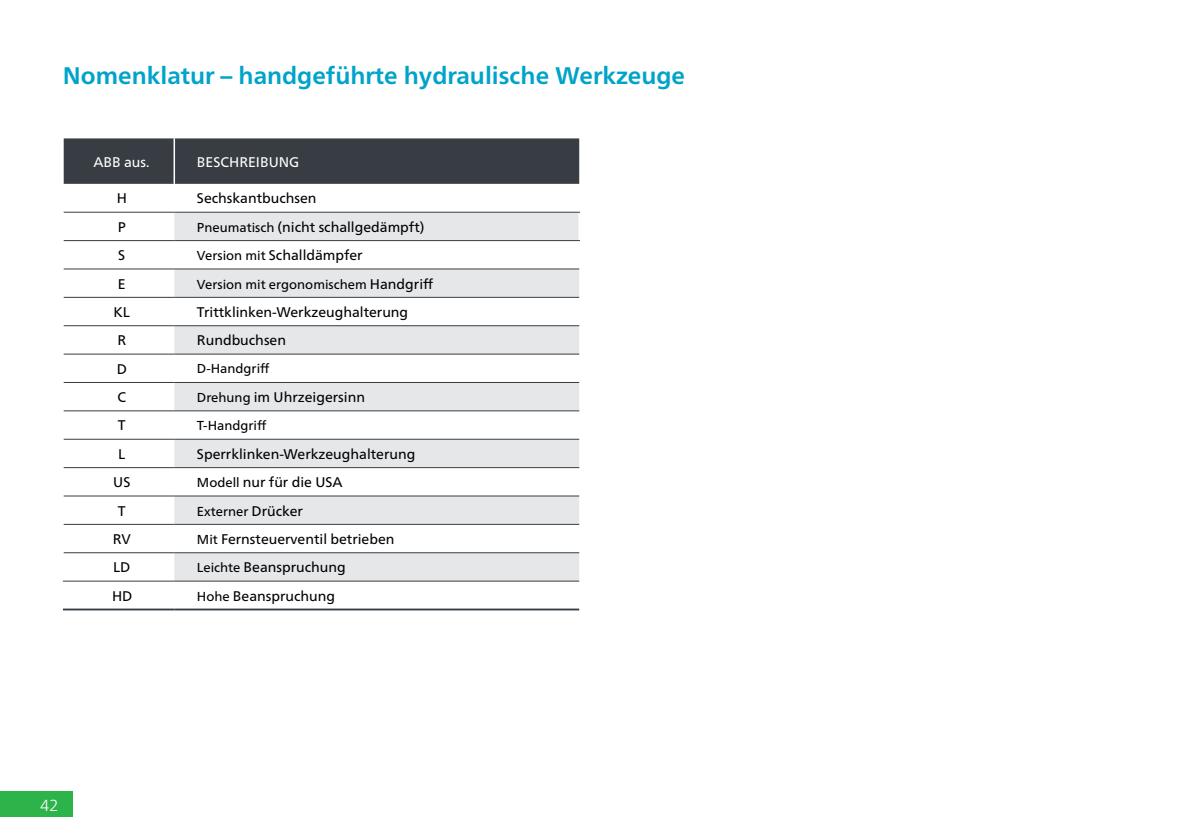
<style>
.page{position:relative;width:1191px;height:840px;background:#fff}
.page>*{position:absolute;margin:0;border:0;box-sizing:border-box;transform-origin:0 0}
.t1{font:700 24px "Neue Frutiger World";color:#00a3c9}
.t2{font:300 16px "Neue Frutiger World";color:#fff}
.t3{font:14px "Neue Frutiger World";color:#000}
.t4{font:14px "Neue Frutiger World";color:#fff}
.t5{font:13px "Neue Frutiger World";color:#000}
.s1{font-size:13px}
.s2{font-size:14px}
</style>
<div class="page">
<div style="left:0;top:791px;width:73px;height:25px;background:#2cb34a"></div>
<div style="left:64px;top:138px;width:515px;height:46px;background:#373d42"></div>
<div style="left:174px;top:213px;width:404px;height:27px;background:#e6e7e8"></div>
<svg style="left:174px;top:241px;width:405px;height:341px;fill:#e6e7e8"></svg>
<hr style="left:64px;top:212px;width:110px;height:1px;background:#373d42">
<hr style="left:174px;top:212px;width:406px;height:1px;background:#373d42">
<hr style="left:64px;top:240px;width:110px;height:1px;background:#373d42">
<hr style="left:174px;top:240px;width:406px;height:1px;background:#373d42">
<hr style="left:64px;top:268px;width:110px;height:1px;background:#373d42">
<hr style="left:174px;top:268px;width:405px;height:1px;background:#373d42">
<hr style="left:64px;top:297px;width:110px;height:1px;background:#373d42">
<hr style="left:174px;top:297px;width:405px;height:1px;background:#373d42">
<hr style="left:64px;top:325px;width:110px;height:1px;background:#373d42">
<hr style="left:174px;top:325px;width:405px;height:1px;background:#373d42">
<hr style="left:64px;top:353px;width:110px;height:1px;background:#373d42">
<hr style="left:174px;top:353px;width:405px;height:1px;background:#373d42">
<hr style="left:64px;top:382px;width:110px;height:1px;background:#373d42">
<hr style="left:174px;top:382px;width:405px;height:1px;background:#373d42">
<hr style="left:64px;top:410px;width:110px;height:1px;background:#373d42">
<hr style="left:174px;top:410px;width:405px;height:1px;background:#373d42">
<hr style="left:64px;top:438px;width:110px;height:1px;background:#373d42">
<hr style="left:174px;top:438px;width:405px;height:1px;background:#373d42">
<hr style="left:64px;top:467px;width:110px;height:1px;background:#373d42">
<hr style="left:174px;top:467px;width:405px;height:1px;background:#373d42">
<hr style="left:64px;top:495px;width:110px;height:1px;background:#373d42">
<hr style="left:174px;top:495px;width:405px;height:1px;background:#373d42">
<hr style="left:64px;top:523px;width:110px;height:1px;background:#373d42">
<hr style="left:174px;top:523px;width:405px;height:1px;background:#373d42">
<hr style="left:64px;top:552px;width:110px;height:1px;background:#373d42">
<hr style="left:174px;top:552px;width:405px;height:1px;background:#373d42">
<hr style="left:63px;top:580px;width:111px;height:1px;background:#373d42">
<hr style="left:174px;top:580px;width:405px;height:1px;background:#373d42">
<hr style="left:63px;top:608px;width:111px;height:2px;background:#373d42">
<hr style="left:174px;top:608px;width:405px;height:2px;background:#373d42">
<hr style="left:173px;top:138px;width:2px;height:46px;background:#fff">
<h1 class="t1" style="left:63px;top:55px;width:623px">Nomenklatur – handgeführte hydraulische Werkzeuge</h1>
<p class="t4" style="left:93px;top:150px;width:58px">ABB aus.</p>
<p class="t4" style="left:197px;top:150px;width:104px">BESCHREIBUNG</p>
<p class="t3" style="left:117px;top:187px;width:12px">H</p>
<p class="t3" style="left:197px;top:187px;width:121px">Sechskantbuchsen</p>
<p class="t3" style="left:118px;top:216px;width:9px">P</p>
<p class="t3" style="left:197px;top:216px;width:229px"><span class="s1">Pneumatisch</span> (nicht schallgedämpft)</p>
<p class="t3" style="left:118px;top:244px;width:9px">S</p>
<p class="t3" style="left:197px;top:244px;width:167px"><span class="s1">Version mit</span> Schalldämpfer</p>
<p class="t3" style="left:118px;top:272px;width:9px">E</p>
<p class="t5" style="left:197px;top:273px;width:238px">Version mit ergonomischem <span class="s2">Handgriff</span></p>
<p class="t3" style="left:114px;top:301px;width:18px">KL</p>
<p class="t3" style="left:197px;top:301px;width:213px">Trittklinken-Werkzeughalterung</p>
<p class="t3" style="left:117px;top:329px;width:10px">R</p>
<p class="t3" style="left:197px;top:329px;width:91px">Rundbuchsen</p>
<p class="t3" style="left:117px;top:357px;width:12px">D</p>
<p class="t5" style="left:197px;top:358px;width:74px">D-Handgriff</p>
<p class="t3" style="left:117px;top:386px;width:10px">C</p>
<p class="t3" style="left:197px;top:386px;width:169px"><span class="s1">Drehung</span> im Uhrzeigersinn</p>
<p class="t3" style="left:118px;top:414px;width:9px">T</p>
<p class="t5" style="left:197px;top:415px;width:71px">T-Handgriff</p>
<p class="t3" style="left:118px;top:442px;width:9px">L</p>
<p class="t3" style="left:197px;top:442px;width:220px">Sperrklinken-Werkzeughalterung</p>
<p class="t3" style="left:113px;top:471px;width:19px">US</p>
<p class="t3" style="left:197px;top:471px;width:147px"><span class="s1">Modell</span> nur für die USA</p>
<p class="t3" style="left:118px;top:499px;width:9px">T</p>
<p class="t5" style="left:197px;top:500px;width:107px">Externer <span class="s2">Drücker</span></p>
<p class="t3" style="left:113px;top:527px;width:20px">RV</p>
<p class="t3" style="left:197px;top:527px;width:199px"><span class="s1">Mit</span> Fernsteuerventil betrieben</p>
<p class="t3" style="left:113px;top:556px;width:19px">LD</p>
<p class="t3" style="left:197px;top:556px;width:150px"><span class="s1">Leichte</span> Beanspruchung</p>
<p class="t3" style="left:112px;top:584px;width:22px">HD</p>
<p class="t3" style="left:197px;top:584px;width:140px"><span class="s1">Hohe</span> Beanspruchung</p>
<p class="t2" style="left:40px;top:792px;width:20px">42</p>
</div>
